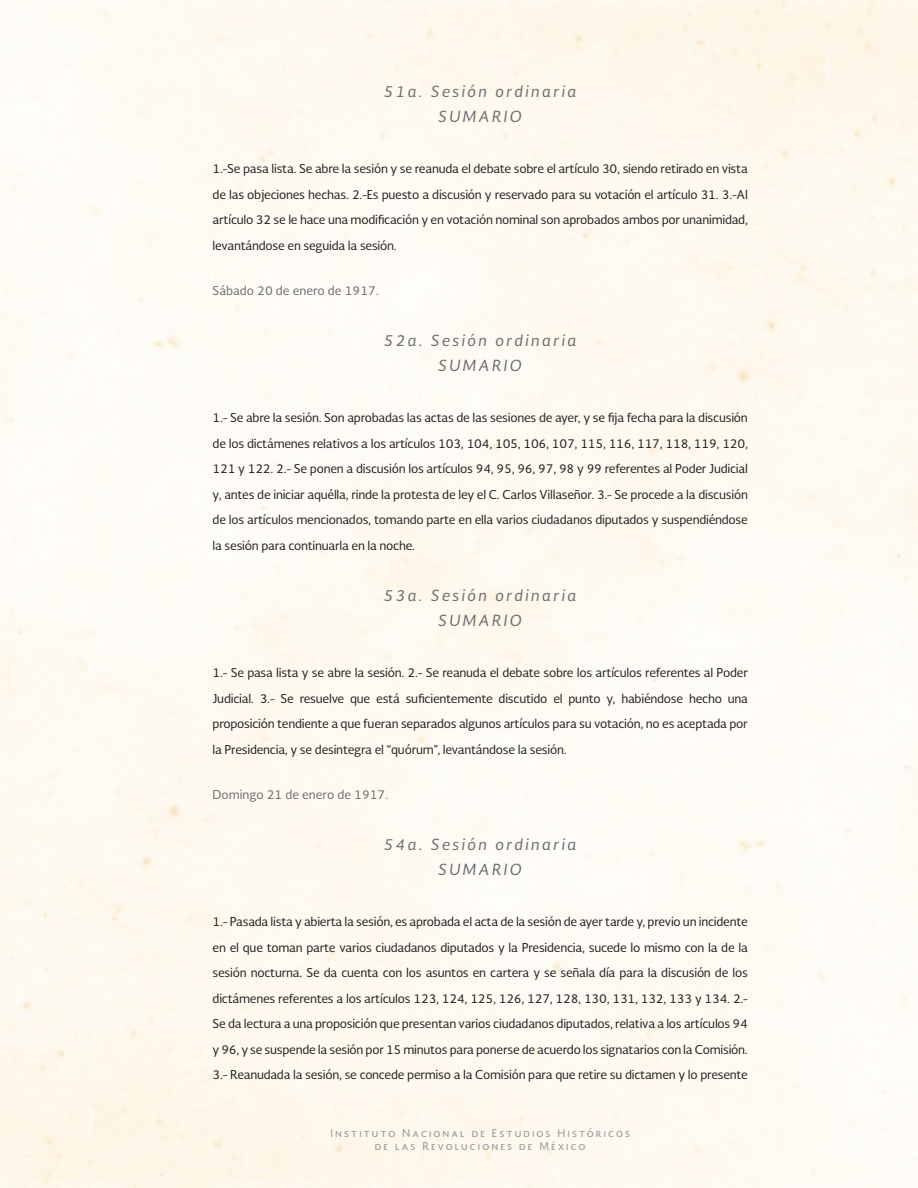
<style>
.page{position:relative;width:918px;height:1188px;background:#fff}
.page>*{position:absolute;margin:0;border:0;box-sizing:border-box;transform-origin:0 0}
.cargo{font:italic 15px "Soberana Sans";letter-spacing:.15em;color:#6c6d70}
.CUERPO{font:12px/25.5px "Soberana Sans";letter-spacing:-.02em;color:#231f20;text-align:justify}
.fechA{font:12px "Soberana Sans";color:#6c6d70}
.t1{font:10.5px/13.5px "Soberana Sans";letter-spacing:.2em;color:#939598;text-align:center}
</style>
<div class="page">
<p class="cargo" style="left:384px;top:81px;width:194px">51a. Sesión ordinaria</p>
<p class="cargo" style="left:439px;top:107px;width:85px">SUMARIO</p>
<p class="CUERPO" style="left:213px;top:156px;width:537px">1.-Se pasa lista. Se abre la sesión y se reanuda el debate sobre el artículo 30, siendo retirado en vista de las objeciones hechas. 2.-Es puesto a discusión y reservado para su votación el artículo 31. 3.-Al artículo 32 se le hace una modificación y en votación nominal son aprobados ambos por unanimidad, levantándose en seguida la sesión.</p>
<p class="fechA" style="left:213px;top:282px;width:168px">Sábado 20 de enero de 1917.</p>
<p class="cargo" style="left:384px;top:330px;width:194px">52a. Sesión ordinaria</p>
<p class="cargo" style="left:439px;top:356px;width:85px">SUMARIO</p>
<p class="CUERPO" style="left:213px;top:405px;width:537px">1.- Se abre la sesión. Son aprobadas las actas de las sesiones de ayer, y se fija fecha para la discusión de los dictámenes relativos a los artículos 103, 104, 105, 106, 107, 115, 116, 117, 118, 119, 120, 121 y 122. 2.- Se ponen a discusión los artículos 94, 95, 96, 97, 98 y 99 referentes al Poder Judicial y, antes de iniciar aquélla, rinde la protesta de ley el C. Carlos Villaseñor. 3.- Se procede a la discusión de los artículos mencionados, tomando parte en ella varios ciudadanos diputados y suspendiéndose la sesión para continuarla en la noche.</p>
<p class="cargo" style="left:384px;top:585px;width:194px">53a. Sesión ordinaria</p>
<p class="cargo" style="left:439px;top:611px;width:85px">SUMARIO</p>
<p class="CUERPO" style="left:213px;top:660px;width:537px">1.- Se pasa lista y se abre la sesión. 2.- Se reanuda el debate sobre los artículos referentes al Poder Judicial. 3.- Se resuelve que está suficientemente discutido el punto y, habiéndose hecho una proposición tendiente a que fueran separados algunos artículos para su votación, no es aceptada por la Presidencia, y se desintegra el “quórum”, levantándose la sesión.</p>
<p class="fechA" style="left:213px;top:786px;width:177px">Domingo 21 de enero de 1917.</p>
<p class="cargo" style="left:384px;top:834px;width:194px">54a. Sesión ordinaria</p>
<p class="cargo" style="left:439px;top:860px;width:85px">SUMARIO</p>
<p class="CUERPO" style="left:213px;top:909px;width:537px">1.- Pasada lista y abierta la sesión, es aprobada el acta de la sesión de ayer tarde y, previo un incidente en el que toman parte varios ciudadanos diputados y la Presidencia, sucede lo mismo con la de la sesión nocturna. Se da cuenta con los asuntos en cartera y se señala día para la discusión de los dictámenes referentes a los artículos 123, 124, 125, 126, 127, 128, 130, 131, 132, 133 y 134. 2.- Se da lectura a una proposición que presentan varios ciudadanos diputados, relativa a los artículos 94 y 96, y se suspende la sesión por 15 minutos para ponerse de acuerdo los signatarios con la Comisión.<br>3.- Reanudada la sesión, se concede permiso a la Comisión para que retire su dictamen y lo presente</p>
<p class="t1" style="left:330px;top:1126px;width:301px">Instituto Nacional de Estudios Históricos de las Revoluciones de México</p>
</div>
